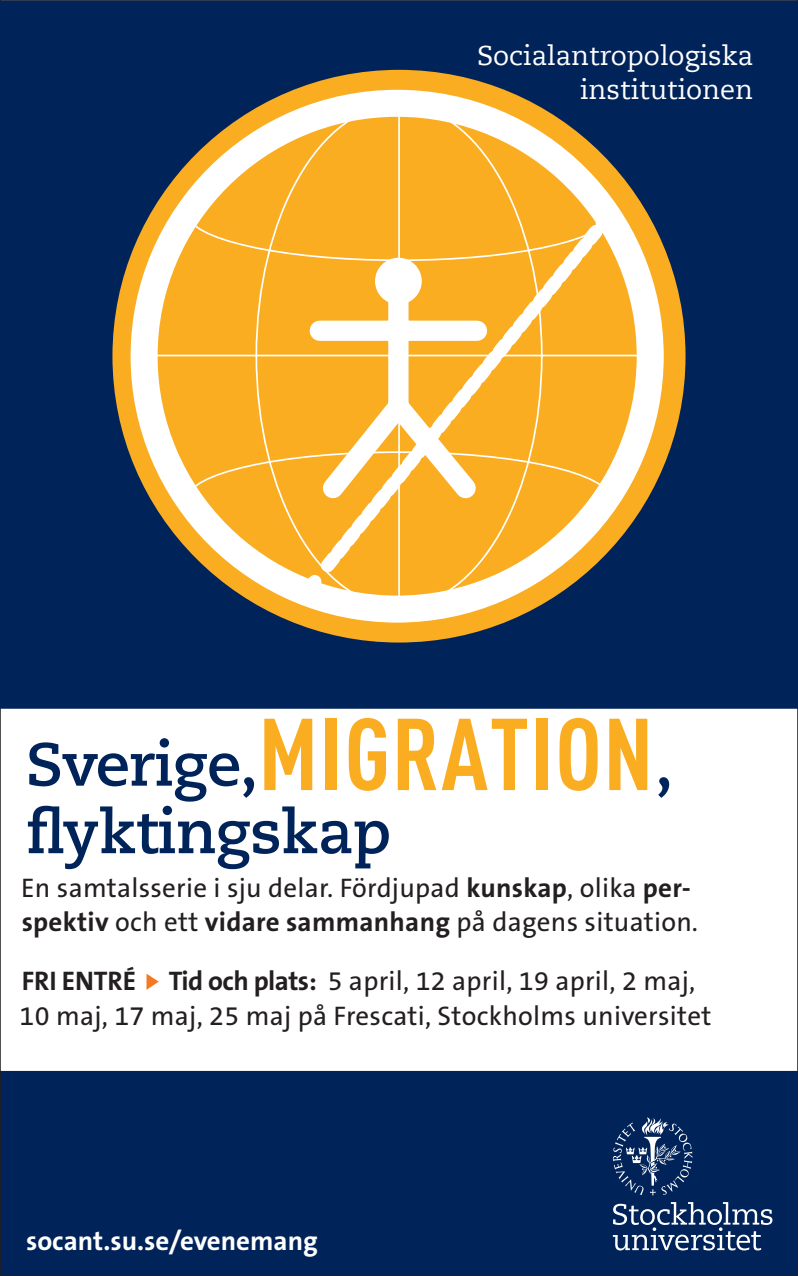
<style>
.page{position:relative;width:798px;height:1276px;background:#fff}
.page>*{position:absolute;margin:0;border:0;box-sizing:border-box;transform-origin:0 0}
.Rubrik{font:700 60.75px "Caecilia Com 75";letter-spacing:-.01em;color:#002359}
.Brödtext{font:27px/33.8px "The Sans B W5 Plain";letter-spacing:.01em;color:#231f20}
.Tid___plats{font:27px/33.8px "Caecilia Com 55 Roman";color:#fff;text-align:right}
.Webbadress{font:700 27px "The Sans B W7";color:#fff}
.s1{font-family:"The Sans B W7";font-weight:700}
</style>
<div class="page">
<div style="left:0;top:1072px;width:797px;height:204px;background:#002359"></div>
<div style="left:0;top:1071px;width:797px;height:205px;border:2px solid #002359"></div>
<svg style="left:612px;top:1202px;width:160px;height:48px"></svg>
<svg style="left:612px;top:1117px;width:80px;height:78px"></svg>
<svg style="left:146px;top:973px;width:13px;height:16px"></svg>
<div style="left:0;top:2px;width:797px;height:705px;background:#002359"></div>
<div style="left:112px;top:70px;width:573px;height:572px;background:#faad21;border-radius:50%"></div>
<svg style="left:142px;top:103px;width:513px;height:505px"></svg>
<svg style="left:299px;top:258px;width:10px;height:258px"></svg>
<div style="left:130px;top:90px;width:533px;height:532px;border:27px solid #fff;border-radius:50%"></div>
<svg style="left:287px;top:563px;width:46px;height:48px"></svg>
<svg style="left:309px;top:213px;width:305px;height:371px"></svg>
<svg style="left:583px;top:194px;width:46px;height:48px"></svg>
<svg style="left:264px;top:718px;width:48px;height:72px"></svg>
<div style="left:326px;top:718px;width:11px;height:72px;background:#faad21"></div>
<svg style="left:348px;top:718px;width:38px;height:73px"></svg>
<svg style="left:397px;top:718px;width:130px;height:72px"></svg>
<div style="left:536px;top:718px;width:11px;height:72px;background:#faad21"></div>
<svg style="left:559px;top:718px;width:38px;height:73px"></svg>
<svg style="left:609px;top:718px;width:38px;height:72px"></svg>
<p class="Tid___plats" style="left:477px;top:39px;width:277px">Socialantropologiska institutionen</p>
<p class="Rubrik" style="left:26px;top:723px;width:234px">Sverige,</p>
<p class="Rubrik" style="left:26px;top:790px;width:366px">flyktingskap</p>
<p class="Rubrik" style="left:655px;top:723px;width:19px">,</p>
<p class="Brödtext" style="left:21px;top:871px;width:678px">En samtalsserie i sju delar. Fördjupad <span class="s1">kunskap</span>, olika <span class="s1">per&shy;spektiv</span> och ett <span class="s1">vidare sammanhang</span> på dagens situation.</p>
<p class="Brödtext" style="left:20px;top:964px;width:693px;line-height:34.4px"><span class="s1">FRI ENTRÉ Tid och plats:</span> 5 april, 12 april, 19 april, 2 maj,<br>10 maj, 17 maj, 25 maj på Frescati, Stockholms universitet</p>
<p class="Webbadress" style="left:26px;top:1224px;width:293px">socant.su.se/evenemang</p>
</div>
